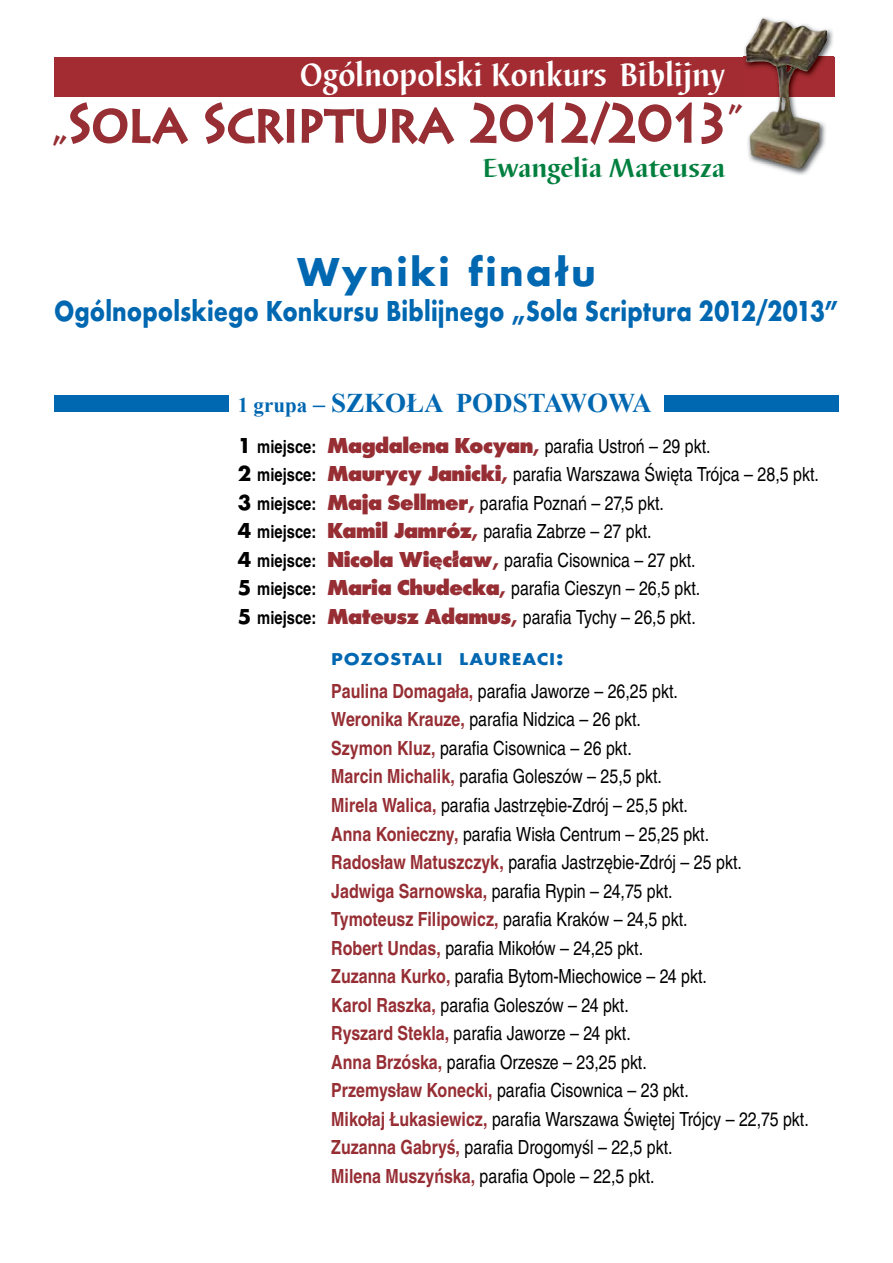
<style>
.page{position:relative;width:893px;height:1263px;background:#fff}
.page>*{position:absolute;margin:0;border:0;box-sizing:border-box;transform-origin:0 0}
.t1{font:51.75px "Lithos Pro";letter-spacing:-.02em;color:#962e34;scale:.92 1}
.t2{font:700 42px "Futura TEE";letter-spacing:.055em;color:#0067b1}
.t3{font:700 33.75px "Barbedor TEE";color:#fff;scale:.91 1}
.t4{font:700 30px "Futura TEE";letter-spacing:.005em;color:#0067b1;scale:.83 1}
.t5{font:700 27.15px "Barbedor TEE";letter-spacing:-.005em;color:#007f3e}
.t6{font:700 27px "Times New Roman";color:#0067b1}
.t7{font:19.5px/28.5px "Nimbus San LOT Reg Con";color:#000}
.t8{font:700 17.85px "Futura TEE";letter-spacing:.045em;color:#0067b1;scale:1.1 1}
.s1{font-size:54.6px}
.s2{font-size:21px}
.s3{font-size:24px}
.s4{font-family:"Futura TEE";font-weight:700;font-size:22.5px}
.s5{font-family:"Nimbus San LOT Bol Con";font-size:18px}
.s6{font-family:"Futura PEE Extr";font-weight:700;font-size:22.5px;color:#962e34}
.s7{font-family:"Futura TEE";font-weight:700;font-size:22.5px;color:#962e34}
.s8{font-size:22.5px}
.s9{font-family:"Nimbus San LOT Bol Con";color:#962e34}
</style>
<div class="page">
<div style="left:54px;top:57px;width:780px;height:39px;background:#a32c32"></div>
<svg style="left:70px;top:102px;width:118px;height:43px"></svg>
<svg style="left:205px;top:102px;width:250px;height:43px"></svg>
<svg style="left:470px;top:100px;width:222px;height:45px"></svg>
<img style="left:744px;top:17px;width:90px;height:158px">
<img style="left:744px;top:57px;width:90px;height:39px">
<svg style="left:701px;top:101px;width:44px;height:45px"></svg>
<img style="left:746px;top:18px;width:81px;height:151px">
<div style="left:54px;top:395px;width:174px;height:16px;background:#0067b1"></div>
<div style="left:665px;top:395px;width:174px;height:16px;background:#0067b1"></div>
<h3 class="t3" style="left:300px;top:55px;width:468px">Ogólnopolski Konkurs Biblijny</h3>
<h1 class="t1" style="left:53px;top:94px;width:752px">„SOLA SCRIPTURA 2012<span class="s1">/</span>2013”</h1>
<h3 class="t5" style="left:483px;top:152px;width:244px">Ewangelia Mateusza</h3>
<h2 class="t2" style="left:297px;top:245px;width:300px">Wyniki finału</h2>
<h3 class="t4" style="left:54px;top:292px;width:947px">Ogólnopolskiego Konkursu Biblijnego „Sola Scriptura 2012/2013”</h3>
<h3 class="t6" style="left:238px;top:384px;width:416px"><span class="s2">1 GRUPA</span> <span class="s3">–</span> SZKOŁA PODSTAWOWA</h3>
<p class="t7" style="left:238px;top:432px;width:583px"><span class="s4">1</span> <span class="s5">miejsce:</span> <span class="s6">Magdalena Kocyan</span><span class="s7">,</span> parafia Ustroń – 29 pkt.<br><span class="s4">2</span> <span class="s5">miejsce:</span> <span class="s6">Maurycy Janicki</span><span class="s7">,</span> parafia Warszawa Święta Trójca – 28,5 pkt.<br><span class="s4">3</span> <span class="s5">miejsce:</span> <span class="s6">Maja Sellmer</span><span class="s7">,</span> parafia Poznań – 27,5 pkt.<br><span class="s4">4</span> <span class="s5">miejsce:</span> <span class="s6">Kamil Jamróz</span><span class="s7">,</span> parafia Zabrze – 27 pkt.<br><span class="s4">4</span> <span class="s5">miejsce:</span> <span class="s6">Nicola Więcław</span><span class="s7">,</span> parafia Cisownica – 27 pkt.<br><span class="s4">5</span> <span class="s5">miejsce:</span> <span class="s6">Maria Chudecka</span><span class="s7">,</span> parafia Cieszyn – 26,5 pkt.<br><span class="s4">5</span> <span class="s5">miejsce:</span> <span class="s6">Mateusz Adamus</span><span class="s7">,</span> parafia Tychy – 26,5 pkt.</p>
<p class="t8" style="left:331px;top:648px;width:213px">POZOSTALI LAUREACI<span class="s8">:</span></p>
<p class="t7" style="left:331px;top:677px;width:479px"><span class="s9">Paulina Domagała,</span> parafia Jaworze – 26,25 pkt.<br><span class="s9">Weronika Krauze,</span> parafia Nidzica – 26 pkt.<br><span class="s9">Szymon Kluz,</span> parafia Cisownica – 26 pkt.<br><span class="s9">Marcin Michalik,</span> parafia Goleszów – 25,5 pkt.<br><span class="s9">Mirela Walica,</span> parafia Jastrzębie-Zdrój – 25,5 pkt.<br><span class="s9">Anna Konieczny,</span> parafia Wisła Centrum – 25,25 pkt.<br><span class="s9">Radosław Matuszczyk,</span> parafia Jastrzębie-Zdrój – 25 pkt.<br><span class="s9">Jadwiga Sarnowska,</span> parafia Rypin – 24,75 pkt.<br><span class="s9">Tymoteusz Filipowicz,</span> parafia Kraków – 24,5 pkt.<br><span class="s9">Robert Undas,</span> parafia Mikołów – 24,25 pkt.<br><span class="s9">Zuzanna Kurko,</span> parafia Bytom-Miechowice – 24 pkt.<br><span class="s9">Karol Raszka,</span> parafia Goleszów – 24 pkt.<br><span class="s9">Ryszard Stekla,</span> parafia Jaworze – 24 pkt.<br><span class="s9">Anna Brzóska,</span> parafia Orzesze – 23,25 pkt.<br><span class="s9">Przemysław Konecki,</span> parafia Cisownica – 23 pkt.<br><span class="s9">Mikołaj Łukasiewicz,</span> parafia Warszawa Świętej Trójcy – 22,75 pkt.<br><span class="s9">Zuzanna Gabryś,</span> parafia Drogomyśl – 22,5 pkt.<br><span class="s9">Milena Muszyńska,</span> parafia Opole – 22,5 pkt.</p>
</div>
